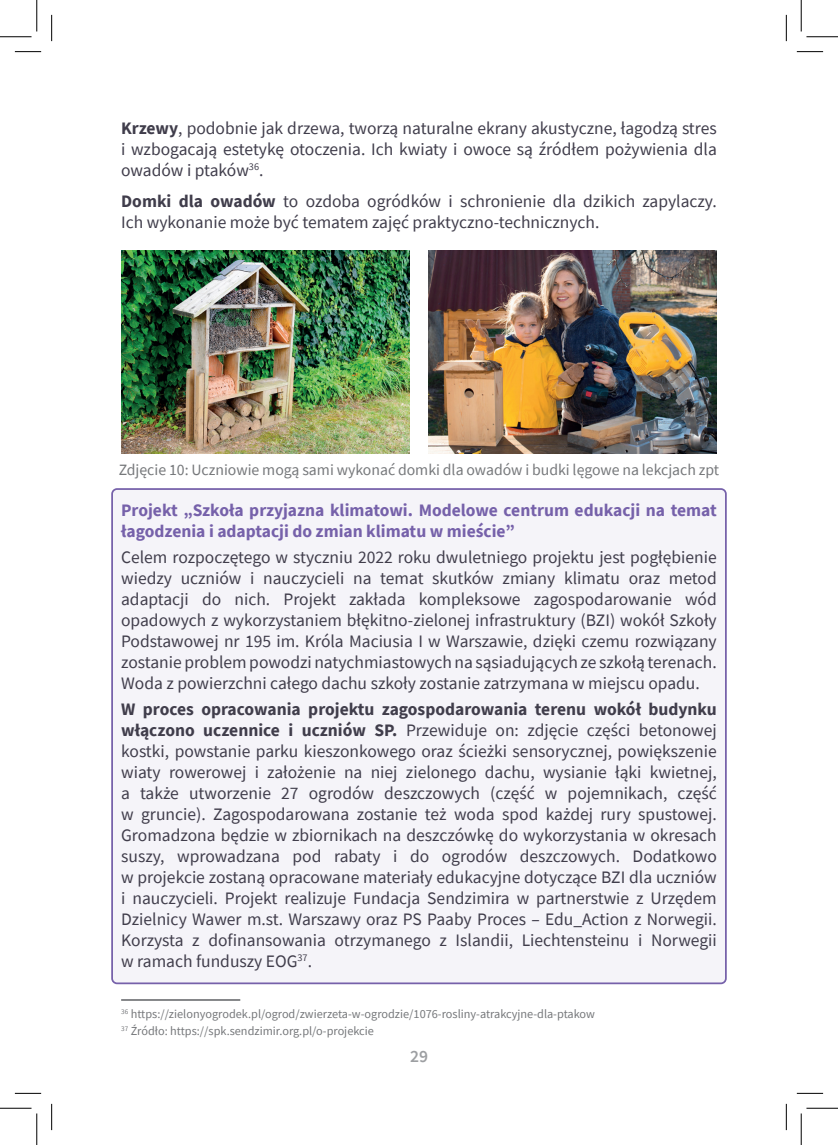
<style>
.page{position:relative;width:838px;height:1145px;background:#fff}
.page>*{position:absolute;margin:0;border:0;box-sizing:border-box;transform-origin:0 0}
.t1{font:17.5px/21px "Source Sans Pro";color:#403d4b;text-align:justify}
.t2{font:700 17.5px/21px "Source Sans Pro";color:#7661aa}
.t3{font:600 17.5px "Source Sans Pro";color:#9d9fa2}
.t4{font:15.75px "Source Sans Pro";color:#76787b}
.t5{font:12.25px/16.4px "Source Sans Pro";color:#76787b}
.s1{font-weight:700}
</style>
<div class="page">
<div style="left:112px;top:489px;width:613px;height:494px;background:#f5f4f9;border-radius:5px"></div>
<div style="left:111px;top:488px;width:615px;height:496px;border:2px solid #7661aa;border-radius:5px"></div>
<img style="left:121px;top:250px;width:288px;height:203px">
<hr style="left:121px;top:999px;width:119px;height:2px;background:#76787b">
<img style="left:429px;top:250px;width:287px;height:203px">
<svg style="left:15px;top:51px;width:26px;height:1px"></svg>
<svg style="left:796px;top:51px;width:27px;height:1px"></svg>
<svg style="left:15px;top:1093px;width:26px;height:1px"></svg>
<svg style="left:796px;top:1093px;width:27px;height:1px"></svg>
<svg style="left:51px;top:15px;width:1px;height:26px"></svg>
<svg style="left:51px;top:1104px;width:1px;height:26px"></svg>
<svg style="left:786px;top:15px;width:1px;height:26px"></svg>
<svg style="left:786px;top:1104px;width:1px;height:26px"></svg>
<hr style="left:0;top:36px;width:32px;height:1px;background:#000">
<hr style="left:806px;top:36px;width:31px;height:1px;background:#000">
<hr style="left:0;top:1108px;width:32px;height:1px;background:#000">
<hr style="left:806px;top:1108px;width:31px;height:1px;background:#000">
<hr style="left:36px;top:0;width:1px;height:31px;background:#000">
<hr style="left:36px;top:1113px;width:1px;height:32px;background:#000">
<hr style="left:800px;top:0;width:1px;height:31px;background:#000">
<hr style="left:800px;top:1113px;width:1px;height:32px;background:#000">
<p class="t1" style="left:121px;top:118px;width:597px"><span class="s1">Krzewy</span>, podobnie jak drzewa, tworzą naturalne ekrany akustyczne, łagodzą stres i wzbogacają estetykę otoczenia. Ich kwiaty i owoce są źródłem pożywienia dla owadów i ptaków<sup>36</sup>.</p>
<p class="t1" style="left:121px;top:191px;width:597px"><span class="s1">Domki dla owadów</span> to ozdoba ogródków i schronienie dla dzikich zapylaczy.<br>Ich wykonanie może być tematem zajęć praktyczno-technicznych.</p>
<p class="t4" style="left:119px;top:460px;width:602px">Zdjęcie 10: Uczniowie mogą sami wykonać domki dla owadów i budki lęgowe na lekcjach zpt</p>
<p class="t2" style="left:121px;top:500px;width:597px">Projekt „Szkoła przyjazna klimatowi. Modelowe centrum edukacji na temat łagodzenia i adaptacji do zmian klimatu w mieście”</p>
<p class="t1" style="left:121px;top:547px;width:597px">Celem rozpoczętego w styczniu 2022 roku dwuletniego projektu jest pogłębienie wiedzy uczniów i nauczycieli na temat skutków zmiany klimatu oraz metod adaptacji do nich. Projekt zakłada kompleksowe zagospodarowanie wód opadowych z wykorzystaniem błękitno-zielonej infrastruktury (BZI) wokół Szkoły Podstawowej nr 195 im. Króla Maciusia I w Warszawie, dzięki czemu rozwiązany zostanie problem powodzi natychmiastowych na sąsiadujących ze szkołą terenach.<br>Woda z powierzchni całego dachu szkoły zostanie zatrzymana w miejscu opadu.</p>
<p class="t1" style="left:121px;top:699px;width:597px"><span class="s1">W proces opracowania projektu zagospodarowania terenu wokół budynku włączono uczennice i uczniów SP.</span> Przewiduje on: zdjęcie części betonowej kostki, powstanie parku kieszonkowego oraz ścieżki sensorycznej, powiększenie wiaty rowerowej i założenie na niej zielonego dachu, wysianie łąki kwietnej, a także utworzenie 27 ogrodów deszczowych (część w pojemnikach, część w gruncie). Zagospodarowana zostanie też woda spod każdej rury spustowej.<br>Gromadzona będzie w zbiornikach na deszczówkę do wykorzystania w okresach suszy, wprowadzana pod rabaty i do ogrodów deszczowych. Dodatkowo w projekcie zostaną opracowane materiały edukacyjne dotyczące BZI dla uczniów i nauczycieli. Projekt realizuje Fundacja Sendzimira w partnerstwie z Urzędem Dzielnicy Wawer m.st. Warszawy oraz PS Paaby Proces – Edu_Action z Norwegii.<br>Korzysta z dofinansowania otrzymanego z Islandii, Liechtensteinu i Norwegii w ramach funduszy EOG<sup>37</sup>.</p>
<p class="t5" style="left:121px;top:1006px;width:475px"><sup>36</sup> https://zielonyogrodek.pl/ogrod/zwierzeta-w-ogrodzie/1076-rosliny-atrakcyjne-dla-ptakow<br><sup>37</sup> Źródło: https://spk.sendzimir.org.pl/o-projekcie</p>
<p class="t3" style="left:410px;top:1045px;width:19px">29</p>
</div>
